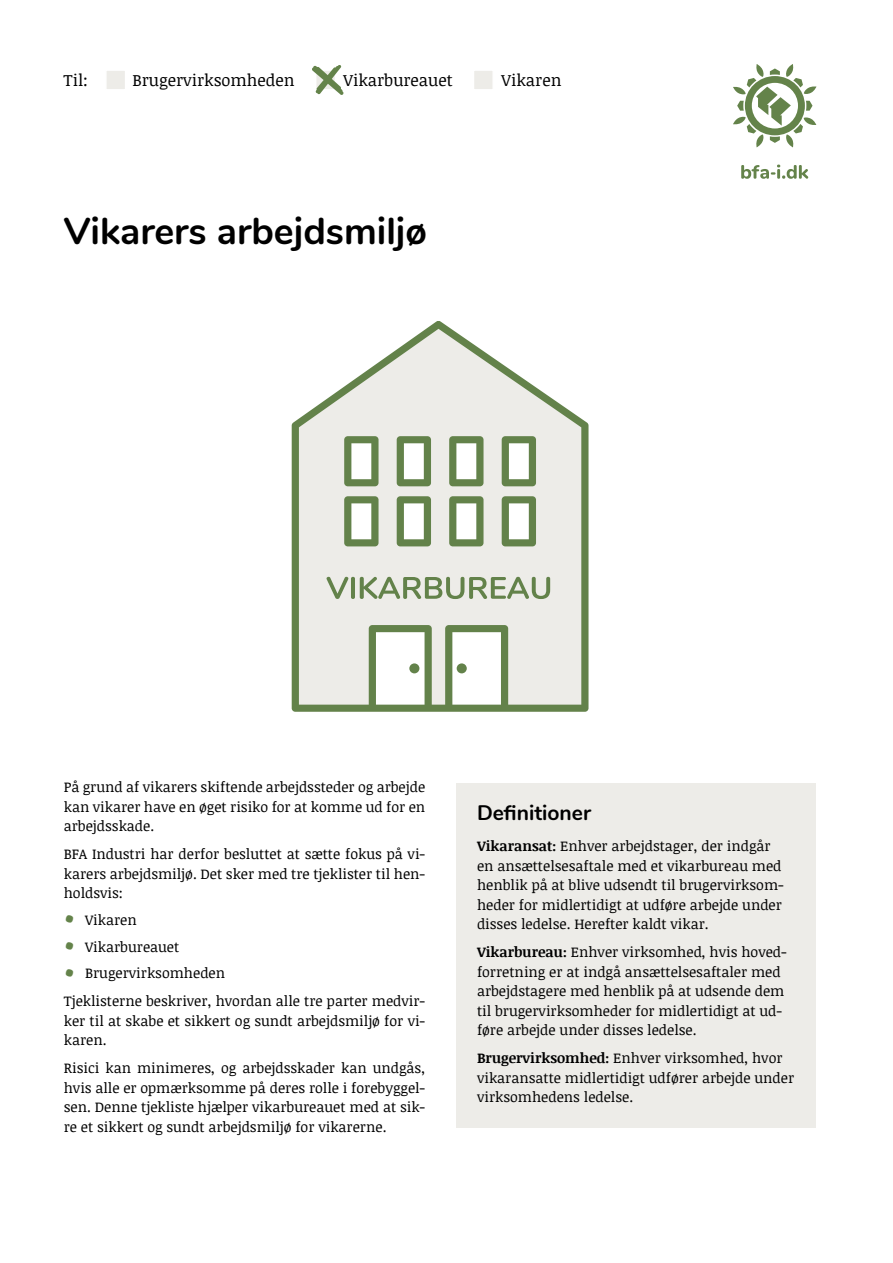
<style>
.page{position:relative;width:893px;height:1263px;background:#fff}
.page>*{position:absolute;margin:0;border:0;box-sizing:border-box;transform-origin:0 0}
.t1{font:700 37.5px "Nunito";color:#000}
.t2{font:700 21px "Nunito";color:#000}
.t3{font:16.5px "Noticia Text";color:#000}
.t4{font:14.25px/19.5px "Noticia Text";color:#000}
.s1{font-size:31.5px;color:#64834a}
.s2{font-weight:700}
</style>
<div class="page">
<div style="left:456px;top:783px;width:360px;height:345px;background:#edece8"></div>
<div style="left:105px;top:69px;width:21px;height:22px;background:#edece8;border:2px solid #fff"></div>
<div style="left:473px;top:69px;width:21px;height:22px;background:#edece8;border:2px solid #fff"></div>
<svg style="left:312px;top:65px;width:31px;height:30px"></svg>
<svg style="left:741px;top:165px;width:67px;height:14px"></svg>
<svg style="left:733px;top:64px;width:83px;height:83px"></svg>
<svg style="left:292px;top:321px;width:296px;height:391px;fill:#edece8"></svg>
<svg style="left:327px;top:577px;width:223px;height:22px"></svg>
<div style="left:409px;top:663px;width:10px;height:10px;background:#63824a;border-radius:50%"></div>
<div style="left:457px;top:663px;width:10px;height:10px;background:#63824a;border-radius:50%"></div>
<p class="t3" style="left:64px;top:68px;width:26px">Til:</p>
<p class="t3" style="left:132px;top:68px;width:164px">Brugervirksomheden</p>
<p class="t3" style="left:344px;top:68px;width:111px">Vikarbureauet</p>
<p class="t3" style="left:502px;top:68px;width:61px">Vikaren</p>
<h1 class="t1" style="left:64px;top:203px;width:365px">Vikarers arbejdsmiljø</h1>
<p class="t4" style="left:64px;top:777px;width:363px;text-align:justify">På grund af vikarers skiftende arbejdssteder og arbejde kan vikarer have en øget risiko for at komme ud for en arbejdsskade.</p>
<p class="t4" style="left:64px;top:844px;width:363px;text-align:justify">BFA Industri har derfor besluttet at sætte fokus på vi&shy;karers arbejdsmiljø. Det sker med tre tjeklister til hen&shy;holdsvis:</p>
<p class="t4" style="left:64px;top:910px;width:75px"><span class="s1">•</span> Vikaren</p>
<p class="t4" style="left:64px;top:936px;width:117px"><span class="s1">•</span> Vikarbureauet</p>
<p class="t4" style="left:64px;top:958px;width:363px;line-height:28px"><span class="s1">•</span> Brugervirksomheden<br>Tjeklisterne beskriver, hvordan alle tre parter medvir-</p>
<p class="t4" style="left:64px;top:1010px;width:363px">ker til at skabe et sikkert og sundt arbejdsmiljø for vi&shy;karen.</p>
<p class="t4" style="left:64px;top:1058px;width:363px;text-align:justify">Risici kan minimeres, og arbejdsskader kan undgås, hvis alle er opmærksomme på deres rolle i forebyggel&shy;sen. Denne tjekliste hjælper vikarbureauet med at sik&shy;re et sikkert og sundt arbejdsmiljø for vikarerne.</p>
<h2 class="t2" style="left:477px;top:797px;width:116px">Definitioner</h2>
<p class="t4" style="left:477px;top:836px;width:308px"><span class="s2">Vikaransat:</span> Enhver arbejdstager, der indgår en ansættelsesaftale med et vikarbureau med henblik på at blive udsendt til brugervirksom&shy;heder for midlertidigt at udføre arbejde under disses ledelse. Herefter kaldt vikar.</p>
<p class="t4" style="left:477px;top:942px;width:311px"><span class="s2">Vikarbureau:</span> Enhver virksomhed, hvis hoved&shy;forretning er at indgå ansættelsesaftaler med arbejdstagere med henblik på at udsende dem til brugervirksomheder for midlertidigt at ud&shy;føre arbejde under disses ledelse.</p>
<p class="t4" style="left:477px;top:1048px;width:319px"><span class="s2">Brugervirksomhed:</span> Enhver virksomhed, hvor vikaransatte midlertidigt udfører arbejde under virksomhedens ledelse.</p>
</div>
